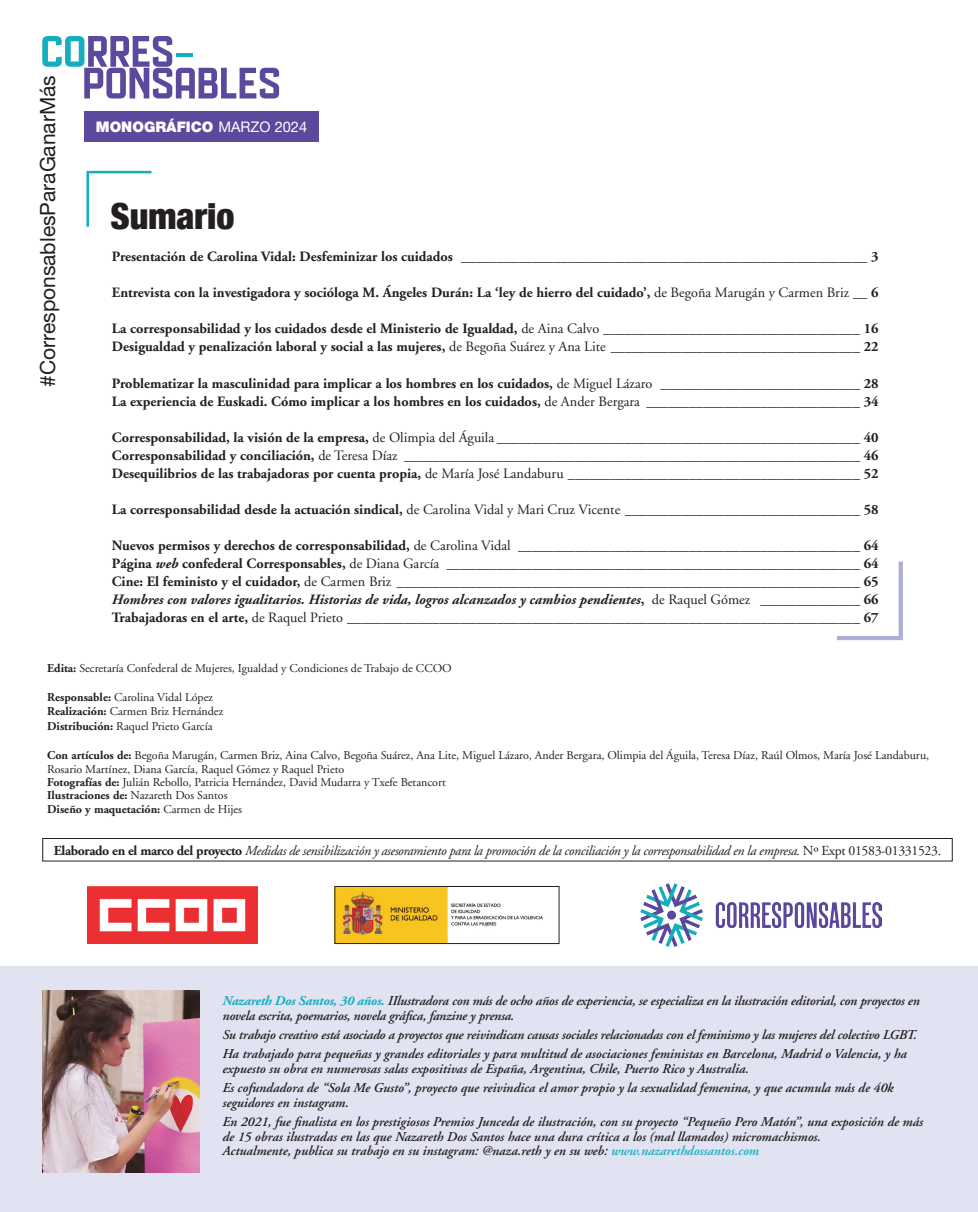
<style>
.page{position:relative;width:978px;height:1212px;background:#fff}
.page>*{position:absolute;margin:0;border:0;box-sizing:border-box;transform-origin:0 0}
.t1{font:900 condensed 36px "Helvetica Neue";color:#231f20}
.t2{font:21px "Helvetica Neue";color:#231f20}
.t3{font:900 14.55px "Helvetica Neue";color:#fff}
.INDICE{font:700 14.25px "Adobe Garamond";color:#231f20}
.INDICE-2{font:italic 700 14.25px "Adobe Garamond";color:#231f20}
.t4{font:italic 13.8px "Adobe Garamond";letter-spacing:-.025em;color:#231f20}
.t5{font:italic 600 13.5px/14.9px "Adobe Garamond";color:#231f20}
.No_Spacing{font:12px/14.4px "Adobe Garamond";color:#231f20}
.t6{font:700 12px "Adobe Garamond";color:#231f20}
.s1{font-weight:400}
.s2{font-style:italic}
.s3{font-style:normal}
.s4{font-weight:400;font-style:normal}
.s5{font-weight:700}
.s6{font-weight:700;font-style:normal}
.s7{font-weight:700;color:#15aebd}
.s8{color:#15aebd}
</style>
<div class="page">
<svg style="left:42px;top:36px;width:237px;height:62px"></svg>
<div style="left:85px;top:111px;width:234px;height:30px;background:#5b499e"></div>
<div style="left:0;top:967px;width:978px;height:245px;background:#e2e3f2"></div>
<img style="left:337px;top:888px;width:206px;height:54px">
<div style="left:335px;top:886px;width:224px;height:58px;border:1px solid #231f20"></div>
<img style="left:87px;top:887px;width:170px;height:56px">
<img style="left:641px;top:884px;width:240px;height:62px">
<div style="left:43px;top:838px;width:909px;height:23px;border:1px solid #231f20"></div>
<svg style="left:86px;top:170px;width:66px;height:57px"></svg>
<svg style="left:837px;top:561px;width:66px;height:80px"></svg>
<img style="left:43px;top:991px;width:157px;height:181px">
<p class="t2" style="left:35px;top:387px;width:313px;rotate:-90deg">#CorresponsablesParaGanarMás</p>
<p class="t3" style="left:96px;top:118px;width:213px">MONOGRÁFICO <span class="s1">MARZO 2024</span></p>
<p class="t1" style="left:111px;top:187px;width:126px">Sumario</p>
<p class="INDICE" style="left:112px;top:249px;width:768px">Presentación de Carolina Vidal: Desfeminizar los cuidados _________________________________________________________ 3</p>
<p class="INDICE" style="left:112px;top:285px;width:768px">Entrevista con la investigadora y socióloga M. Ángeles Durán: La ‘ley de hierro del cuidado’, <span class="s1">de Begoña Marugán y Carmen Briz</span> __ 6</p>
<p class="INDICE" style="left:112px;top:321px;width:768px">La corresponsabilidad y los cuidados desde el Ministerio de Igualdad, <span class="s1">de Aina Calvo</span> ____________________________________ 16</p>
<p class="INDICE" style="left:112px;top:339px;width:768px">Desigualdad y penalización laboral y social a las mujeres, <span class="s1">de Begoña Suárez y Ana Lite</span> ___________________________________ 22</p>
<p class="INDICE" style="left:112px;top:375px;width:768px">Problematizar la masculinidad para implicar a los hombres en los cuidados, <span class="s1">de Miguel Lázaro</span> ____________________________ 28</p>
<p class="INDICE" style="left:112px;top:393px;width:768px">La experiencia de Euskadi. Cómo implicar a los hombres en los cuidados, <span class="s1">de Ander Bergara</span> ______________________________ 34</p>
<p class="INDICE" style="left:112px;top:429px;width:768px">Corresponsabilidad, la visión de la empresa, <span class="s1">de Olimpia del Águila</span> ___________________________________________________ 40</p>
<p class="INDICE" style="left:112px;top:447px;width:768px">Corresponsabilidad y conciliación, <span class="s1">de Teresa Díaz</span> ________________________________________________________________ 46</p>
<p class="INDICE" style="left:112px;top:465px;width:768px">Desequilibrios de las trabajadoras por cuenta propia, <span class="s1">de María José Landaburu</span> _________________________________________ 52</p>
<p class="INDICE" style="left:112px;top:501px;width:768px">La corresponsabilidad desde la actuación sindical, <span class="s1">de Carolina Vidal y Mari Cruz Vicente</span> _________________________________ 58</p>
<p class="INDICE" style="left:112px;top:537px;width:768px">Nuevos permisos y derechos de corresponsabilidad, <span class="s1">de Carolina Vidal</span> ________________________________________________ 64</p>
<p class="INDICE" style="left:112px;top:555px;width:768px">Página <span class="s2">web</span> confederal Corresponsables, <span class="s1">de Diana García</span> __________________________________________________________ 64</p>
<p class="INDICE" style="left:112px;top:573px;width:768px">Cine: El feministo y el cuidador, <span class="s1">de Carmen Briz</span> _________________________________________________________________ 65</p>
<p class="INDICE-2" style="left:112px;top:591px;width:768px">Hombres con valores igualitarios. Historias de vida, logros alcanzados y cambios pendientes<span class="s3">,</span> <span class="s4">de Raquel Gómez</span> <span class="s3">______________ 66</span></p>
<p class="INDICE" style="left:112px;top:609px;width:768px">Trabajadoras en el arte, <span class="s1">de Raquel Prieto</span> ________________________________________________________________________ 67</p>
<p class="No_Spacing" style="left:47px;top:661px;width:406px"><span class="s5">Edita:</span> Secretaría Confederal de Mujeres, Igualdad y Condiciones de Trabajo de CCOO</p>
<p class="No_Spacing" style="left:47px;top:690px;width:167px"><span class="s5">Responsable:</span> Carolina Vidal López</p>
<p class="No_Spacing" style="left:47px;top:705px;width:178px"><span class="s5">Realización:</span> Carmen Briz Hernández</p>
<p class="No_Spacing" style="left:47px;top:719px;width:167px"><span class="s5">Distribución:</span> Raquel Prieto García</p>
<p class="No_Spacing" style="left:47px;top:748px;width:883px"><span class="s5">Con artículos de:</span> Begoña Marugán, Carmen Briz, Aina Calvo, Begoña Suárez, Ana Lite, Miguel Lázaro, Ander Bergara, Olimpia del Águila, Teresa Díaz, Raúl Olmos, María José Landaburu,<br>Rosario Martínez, Diana García, Raquel Gómez y Raquel Prieto</p>
<p class="No_Spacing" style="left:47px;top:775px;width:400px"><span class="s5">Fotografías de:</span> Julián Rebollo, Patricia Hernández, David Mudarra y Txefe Betancort</p>
<p class="No_Spacing" style="left:47px;top:789px;width:182px"><span class="s5">Ilustraciones de:</span> Nazareth Dos Santos</p>
<p class="t6" style="left:47px;top:802px;width:196px">Diseño y maquetación: <span class="s1">Carmen de Hijes</span></p>
<p class="t4" style="left:54px;top:843px;width:889px"><span class="s6">Elaborado en el marco del proyecto</span> Medidas de sensibilización y asesoramiento para la promoción de la conciliación y la corresponsabilidad en la empresa. <span class="s3">Nº Expt 01583-01331523.</span></p>
<p class="t5" style="left:223px;top:993px;width:699px"><span class="s7">Nazareth Dos Santos, 30 años.</span> IIlustradora con más de ocho años de experiencia, se especializa en la ilustración editorial, con proyectos en novela escrita, poemarios, novela gráfica, fanzine y prensa.</p>
<p class="t5" style="left:223px;top:1027px;width:696px">Su trabajo creativo está asociado a proyectos que reivindican causas sociales relacionadas con el feminismo y las mujeres del colectivo LGBT.</p>
<p class="t5" style="left:223px;top:1046px;width:686px">Ha trabajado para pequeñas y grandes editoriales y para multitud de asociaciones feministas en Barcelona, Madrid o Valencia, y ha expuesto su obra en numerosas salas expositivas de España, Argentina, Chile, Puerto Rico y Australia.</p>
<p class="t5" style="left:223px;top:1080px;width:672px">Es cofundadora de “Sola Me Gusto”, proyecto que reivindica el amor propio y la sexualidad femenina, y que acumula más de 40k seguidores en instagram.</p>
<p class="t5" style="left:223px;top:1114px;width:702px">En 2021, fue finalista en los prestigiosos Premios Junceda de ilustración, con su proyecto “Pequeño Pero Matón”, una exposición de más de 15 obras ilustradas en las que Nazareth Dos Santos hace una dura crítica a los (mal llamados) micromachismos.<br>Actualmente, publica su trabajo en su instagram: @naza.reth y en su web: <span class="s8">www.nazarethdossantos.com</span></p>
</div>
